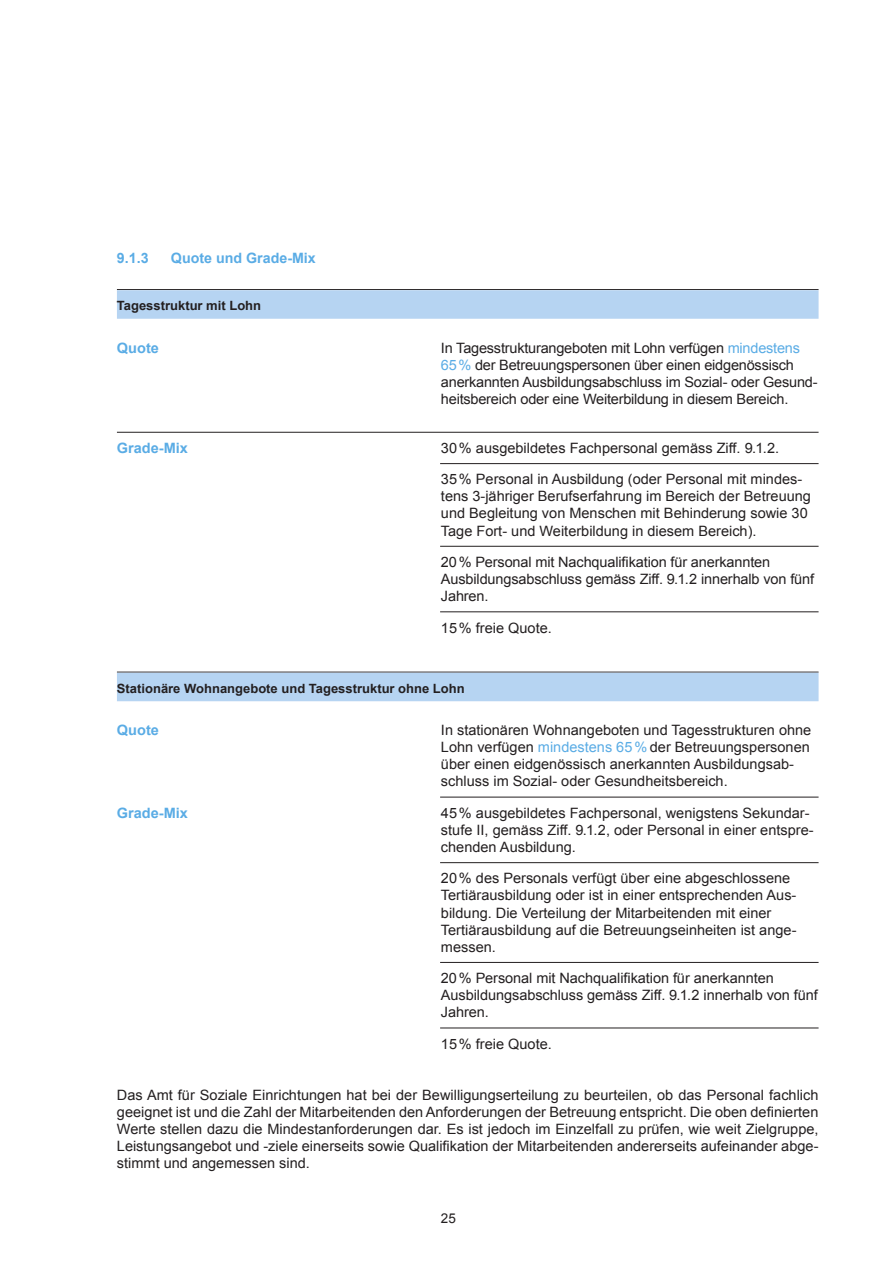
<style>
.page{position:relative;width:893px;height:1263px;background:#fff}
.page>*{position:absolute;margin:0;border:0;box-sizing:border-box;transform-origin:0 0}
.fliesstext{font:14.25px/17.1px "Arial";color:#231f20}
.fliesstext-2{font:700 14.25px "Arial";color:#5aace5}
.untertitel{font:700 14.25px "Arial";color:#5aace5}
.t1{font:13.5px "Arial";color:#231f20}
.Tabellenuntertitel{font:700 12.75px "Arial";color:#231f20}
.s1{color:#5aace5}
</style>
<div class="page">
<hr style="left:117px;top:432px;width:702px;height:1px;background:#231f20">
<hr style="left:440px;top:463px;width:379px;height:1px;background:#231f20">
<hr style="left:440px;top:546px;width:379px;height:1px;background:#231f20">
<hr style="left:440px;top:611px;width:379px;height:1px;background:#231f20">
<hr style="left:440px;top:797px;width:379px;height:1px;background:#231f20">
<hr style="left:440px;top:862px;width:379px;height:1px;background:#231f20">
<hr style="left:440px;top:962px;width:379px;height:1px;background:#231f20">
<hr style="left:440px;top:1027px;width:379px;height:1px;background:#231f20">
<hr style="left:117px;top:289px;width:702px;height:1px;background:#231f20">
<div style="left:117px;top:290px;width:702px;height:29px;background:#b6d4f2"></div>
<hr style="left:117px;top:672px;width:702px;height:1px;background:#231f20">
<div style="left:117px;top:673px;width:702px;height:28px;background:#b6d4f2"></div>
<p class="untertitel" style="left:117px;top:250px;width:33px">9.1.3</p>
<p class="untertitel" style="left:171px;top:250px;width:146px">Quote und Grade-Mix</p>
<p class="Tabellenuntertitel" style="left:117px;top:299px;width:146px">Tagesstruktur mit Lohn</p>
<p class="fliesstext-2" style="left:117px;top:340px;width:43px">Quote</p>
<p class="fliesstext" style="left:441px;top:340px;width:378px">In Tagesstrukturangeboten mit Lohn verfügen <span class="s1">mindestens 65%</span> der Betreuungspersonen über einen eidgenössisch anerkannten Ausbildungsabschluss im Sozial- oder Gesund&shy;heitsbereich oder eine Weiterbildung in diesem Bereich.</p>
<p class="fliesstext-2" style="left:117px;top:440px;width:73px">Grade-Mix</p>
<p class="fliesstext" style="left:441px;top:439px;width:340px">30 % ausgebildetes Fachpersonal gemäss Ziff. 9.1.2.</p>
<p class="fliesstext" style="left:441px;top:471px;width:371px">35 % Personal in Ausbildung (oder Personal mit mindes&shy;tens 3-jähriger Berufserfahrung im Bereich der Betreuung und Begleitung von Menschen mit Behinderung sowie 30<br>Tage Fort- und Weiterbildung in diesem Bereich).</p>
<p class="fliesstext" style="left:441px;top:553px;width:375px">20 % Personal mit Nachqualifikation für anerkannten<br>Ausbildungsabschluss gemäss Ziff. 9.1.2 innerhalb von fünf<br>Jahren.</p>
<p class="fliesstext" style="left:441px;top:619px;width:112px">15 % freie Quote.</p>
<p class="Tabellenuntertitel" style="left:117px;top:681px;width:349px">Stationäre Wohnangebote und Tagesstruktur ohne Lohn</p>
<p class="fliesstext-2" style="left:117px;top:722px;width:43px">Quote</p>
<p class="fliesstext" style="left:441px;top:721px;width:372px">In stationären Wohnangeboten und Tagesstrukturen ohne Lohn verfügen <span class="s1">mindestens 65 %</span> der Betreuungspersonen über einen eidgenössisch anerkannten Ausbildungsab&shy;schluss im Sozial- oder Gesundheitsbereich.</p>
<p class="fliesstext-2" style="left:117px;top:805px;width:73px">Grade-Mix</p>
<p class="fliesstext" style="left:441px;top:804px;width:374px">45 % ausgebildetes Fachpersonal, wenigstens Sekundar&shy;stufe II, gemäss Ziff. 9.1.2, oder Personal in einer entspre&shy;chenden Ausbildung.</p>
<p class="fliesstext" style="left:441px;top:870px;width:357px">20 % des Personals verfügt über eine abgeschlossene Tertiärausbildung oder ist in einer entsprechenden Aus&shy;bildung. Die Verteilung der Mitarbeitenden mit einer Tertiärausbildung auf die Betreuungseinheiten ist ange&shy;messen.</p>
<p class="fliesstext" style="left:441px;top:969px;width:378px">20 % Personal mit Nachqualifikation für anerkannten<br>Ausbildungsabschluss gemäss Ziff. 9.1.2 innerhalb von fünf<br>Jahren.</p>
<p class="fliesstext" style="left:441px;top:1035px;width:112px">15 % freie Quote.</p>
<p class="fliesstext" style="left:117px;top:1086px;width:703px;text-align:justify">Das Amt für Soziale Einrichtungen hat bei der Bewilligungserteilung zu beurteilen, ob das Personal fachlich geeignet ist und die Zahl der Mitarbeitenden den Anforderungen der Betreuung entspricht. Die oben definierten Werte stellen dazu die Mindestanforderungen dar. Es ist jedoch im Einzelfall zu prüfen, wie weit Zielgruppe, Leistungsangebot und -ziele einerseits sowie Qualifikation der Mitarbeitenden andererseits aufeinander abge&shy;stimmt und angemessen sind.</p>
<p class="t1" style="left:441px;top:1211px;width:17px">25</p>
</div>
